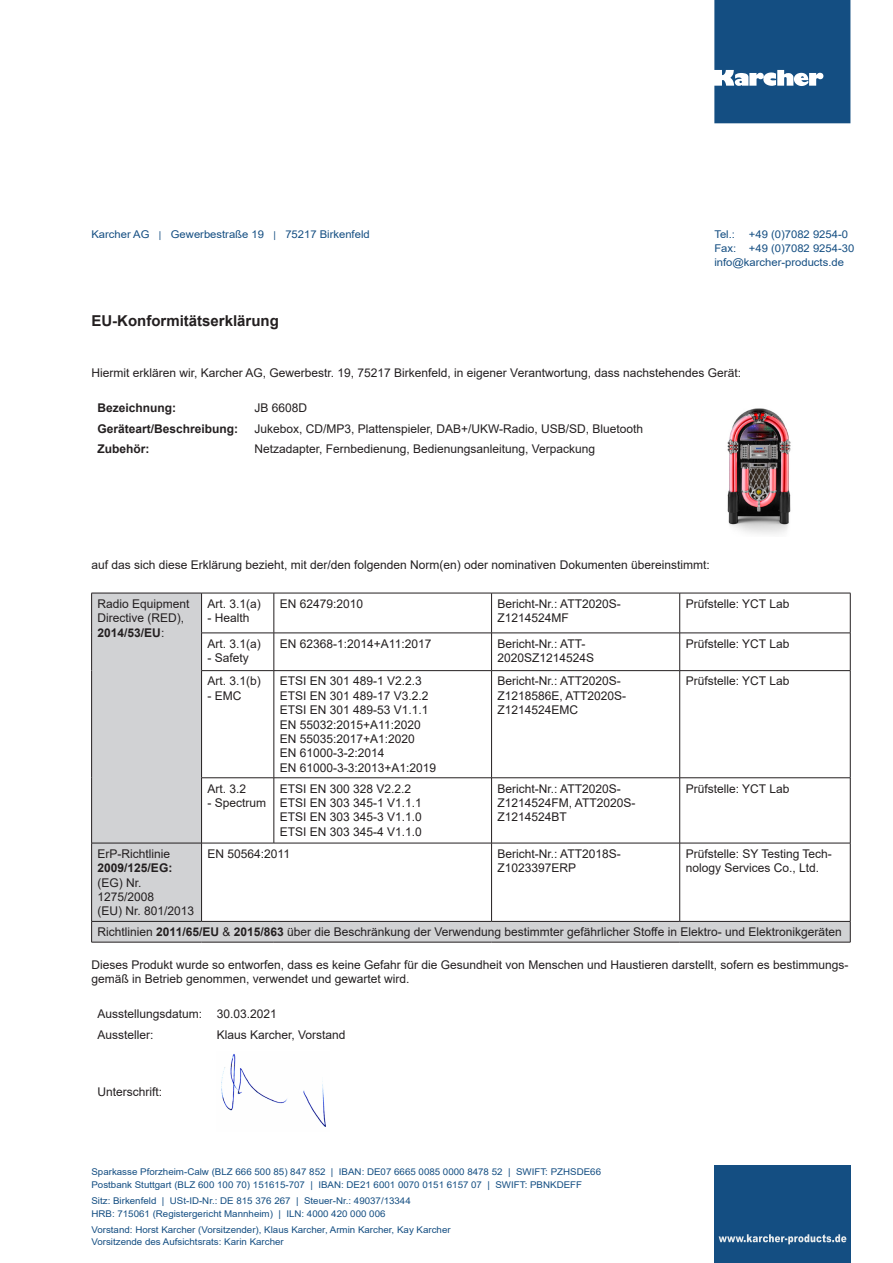
<style>
.page{position:relative;width:893px;height:1263px;background:#fff}
.page>*{position:absolute;margin:0;border:0;box-sizing:border-box;transform-origin:0 0}
.t1{font:700 15px "Arial";color:#231f20}
.t2{font:12px/14.4px "Arial";color:#231f20}
.t3{font:700 12px "Arial";color:#231f20}
.t4{font:10.65px "Arial";color:#144e82;scale:1.05 1}
.t5{font:9.3px "Arial";color:#144e82;scale:1.05 1}
.s1{font-size:9.3px}
.s2{font-weight:700}
</style>
<div class="page">
<svg style="left:714px;top:0;width:136px;height:123px;background:#265c8c"></svg>
<div style="left:714px;top:1165px;width:136px;height:98px;background:#144e82"></div>
<svg style="left:719px;top:1234px;width:127px;height:10px"></svg>
<img style="left:727px;top:408px;width:64px;height:126px">
<svg style="left:92px;top:594px;width:758px;height:348px"></svg>
<hr style="left:91px;top:593px;width:111px;height:1px;background:#231f20">
<hr style="left:91px;top:593px;width:1px;height:40px;background:#231f20">
<hr style="left:202px;top:593px;width:72px;height:1px;background:#231f20">
<hr style="left:201px;top:593px;width:1px;height:40px;background:#231f20">
<hr style="left:274px;top:593px;width:218px;height:1px;background:#231f20">
<hr style="left:274px;top:593px;width:1px;height:40px;background:#231f20">
<hr style="left:492px;top:593px;width:188px;height:1px;background:#231f20">
<hr style="left:491px;top:593px;width:1px;height:40px;background:#231f20">
<hr style="left:680px;top:593px;width:170px;height:1px;background:#231f20">
<hr style="left:679px;top:593px;width:1px;height:40px;background:#231f20">
<hr style="left:850px;top:593px;width:1px;height:40px;background:#231f20">
<hr style="left:91px;top:633px;width:1px;height:38px;background:#231f20">
<hr style="left:201px;top:633px;width:73px;height:1px;background:#231f20">
<hr style="left:201px;top:633px;width:1px;height:37px;background:#231f20">
<hr style="left:274px;top:633px;width:218px;height:1px;background:#231f20">
<hr style="left:274px;top:633px;width:1px;height:37px;background:#231f20">
<hr style="left:492px;top:633px;width:188px;height:1px;background:#231f20">
<hr style="left:491px;top:633px;width:1px;height:37px;background:#231f20">
<hr style="left:680px;top:633px;width:170px;height:1px;background:#231f20">
<hr style="left:679px;top:633px;width:1px;height:37px;background:#231f20">
<hr style="left:850px;top:633px;width:1px;height:37px;background:#231f20">
<hr style="left:91px;top:671px;width:1px;height:107px;background:#231f20">
<hr style="left:201px;top:670px;width:73px;height:1px;background:#231f20">
<hr style="left:201px;top:671px;width:1px;height:106px;background:#231f20">
<hr style="left:274px;top:670px;width:218px;height:1px;background:#231f20">
<hr style="left:274px;top:671px;width:1px;height:106px;background:#231f20">
<hr style="left:492px;top:670px;width:188px;height:1px;background:#231f20">
<hr style="left:491px;top:671px;width:1px;height:106px;background:#231f20">
<hr style="left:680px;top:670px;width:170px;height:1px;background:#231f20">
<hr style="left:679px;top:671px;width:1px;height:106px;background:#231f20">
<hr style="left:850px;top:671px;width:1px;height:106px;background:#231f20">
<hr style="left:91px;top:778px;width:1px;height:65px;background:#231f20">
<hr style="left:201px;top:777px;width:73px;height:1px;background:#231f20">
<hr style="left:201px;top:778px;width:1px;height:65px;background:#231f20">
<hr style="left:274px;top:777px;width:218px;height:1px;background:#231f20">
<hr style="left:274px;top:778px;width:1px;height:65px;background:#231f20">
<hr style="left:492px;top:777px;width:188px;height:1px;background:#231f20">
<hr style="left:491px;top:778px;width:1px;height:65px;background:#231f20">
<hr style="left:680px;top:777px;width:170px;height:1px;background:#231f20">
<hr style="left:679px;top:778px;width:1px;height:65px;background:#231f20">
<hr style="left:850px;top:778px;width:1px;height:65px;background:#231f20">
<hr style="left:91px;top:843px;width:111px;height:1px;background:#231f20">
<hr style="left:91px;top:843px;width:1px;height:78px;background:#231f20">
<hr style="left:202px;top:843px;width:72px;height:1px;background:#231f20">
<hr style="left:201px;top:843px;width:1px;height:78px;background:#231f20">
<hr style="left:274px;top:843px;width:218px;height:1px;background:#231f20">
<hr style="left:492px;top:843px;width:188px;height:1px;background:#231f20">
<hr style="left:491px;top:843px;width:1px;height:78px;background:#231f20">
<hr style="left:680px;top:843px;width:170px;height:1px;background:#231f20">
<hr style="left:679px;top:843px;width:1px;height:78px;background:#231f20">
<hr style="left:850px;top:843px;width:1px;height:78px;background:#231f20">
<hr style="left:91px;top:921px;width:111px;height:1px;background:#231f20">
<svg style="left:91px;top:921px;width:1px;height:21px"></svg>
<hr style="left:202px;top:921px;width:72px;height:1px;background:#231f20">
<hr style="left:274px;top:921px;width:218px;height:1px;background:#231f20">
<hr style="left:492px;top:921px;width:188px;height:1px;background:#231f20">
<hr style="left:680px;top:921px;width:170px;height:1px;background:#231f20">
<svg style="left:850px;top:921px;width:1px;height:21px"></svg>
<hr style="left:91px;top:942px;width:111px;height:1px;background:#231f20">
<hr style="left:202px;top:942px;width:72px;height:1px;background:#231f20">
<hr style="left:274px;top:942px;width:218px;height:1px;background:#231f20">
<hr style="left:492px;top:942px;width:188px;height:1px;background:#231f20">
<hr style="left:680px;top:942px;width:170px;height:1px;background:#231f20">
<img style="left:221px;top:1054px;width:105px;height:73px">
<p class="t4" style="left:91px;top:227px;width:267px">Karcher AG <span class="s1">|</span> Gewerbestraße 19 <span class="s1">|</span> 75217 Birkenfeld</p>
<p class="t4" style="left:714px;top:227px;width:21px">Tel.:</p>
<p class="t4" style="left:749px;top:227px;width:96px">+49 (0)7082 9254-0</p>
<p class="t4" style="left:714px;top:241px;width:135px">Fax: +49 (0)7082 9254-30</p>
<p class="t4" style="left:714px;top:255px;width:125px">info@karcher-products.de</p>
<p class="t1" style="left:91px;top:311px;width:189px">EU-Konformitätserklärung</p>
<p class="t2" style="left:91px;top:365px;width:651px">Hiermit erklären wir, Karcher AG, Gewerbestr. 19, 75217 Birkenfeld, in eigener Verantwortung, dass nachstehendes Gerät:</p>
<p class="t3" style="left:97px;top:399px;width:80px">Bezeichnung:</p>
<p class="t2" style="left:254px;top:400px;width:54px">JB 6608D</p>
<p class="t3" style="left:97px;top:420px;width:142px">Geräteart/Beschreibung:</p>
<p class="t2" style="left:254px;top:421px;width:390px">Jukebox, CD/MP3, Plattenspieler, DAB+/UKW-Radio, USB/SD, Bluetooth</p>
<p class="t3" style="left:97px;top:441px;width:53px">Zubehör:</p>
<p class="t2" style="left:254px;top:442px;width:342px">Netzadapter, Fernbedienung, Bedienungsanleitung, Verpackung</p>
<p class="t2" style="left:91px;top:557px;width:620px">auf das sich diese Erklärung bezieht, mit der/den folgenden Norm(en) oder nominativen Dokumenten übereinstimmt:</p>
<p class="t2" style="left:98px;top:596px;width:94px">Radio Equipment<br>Directive (RED),<br><span class="s2">2014/53/EU</span>:</p>
<p class="t2" style="left:208px;top:596px;width:55px">Art. 3.1(a)</p>
<p class="t2" style="left:280px;top:596px;width:85px">EN 62479:2010</p>
<p class="t2" style="left:498px;top:596px;width:125px">Bericht-Nr.: ATT2020S-<br>Z1214524MF</p>
<p class="t2" style="left:686px;top:596px;width:105px">Prüfstelle: YCT Lab</p>
<p class="t2" style="left:208px;top:611px;width:44px">- Health</p>
<p class="t2" style="left:98px;top:846px;width:76px">ErP-Richtlinie<br><span class="s2">2009/125/EG:</span></p>
<p class="t2" style="left:98px;top:875px;width:58px">(EG) Nr.<br>1275/2008</p>
<p class="t2" style="left:98px;top:904px;width:98px">(EU) Nr. 801/2013</p>
<p class="t2" style="left:208px;top:636px;width:55px">Art. 3.1(a)</p>
<p class="t2" style="left:208px;top:650px;width:43px">- Safety</p>
<p class="t2" style="left:280px;top:636px;width:153px">EN 62368-1:2014+A11:2017</p>
<p class="t2" style="left:498px;top:636px;width:98px">Bericht-Nr.: ATT-<br>2020SZ1214524S</p>
<p class="t2" style="left:686px;top:636px;width:105px">Prüfstelle: YCT Lab</p>
<p class="t2" style="left:208px;top:674px;width:55px">Art. 3.1(b)</p>
<p class="t2" style="left:208px;top:688px;width:35px">- EMC</p>
<p class="t2" style="left:280px;top:674px;width:144px">ETSI EN 301 489-1 V2.2.3</p>
<p class="t2" style="left:280px;top:688px;width:150px">ETSI EN 301 489-17 V3.2.2</p>
<p class="t2" style="left:280px;top:703px;width:150px">ETSI EN 301 489-53 V1.1.1</p>
<p class="t2" style="left:280px;top:717px;width:142px">EN 55032:2015+A11:2020</p>
<p class="t2" style="left:280px;top:731px;width:137px">EN 55035:2017+A1:2020</p>
<p class="t2" style="left:280px;top:746px;width:106px">EN 61000-3-2:2014</p>
<p class="t2" style="left:280px;top:760px;width:158px">EN 61000-3-3:2013+A1:2019</p>
<p class="t2" style="left:498px;top:674px;width:130px">Bericht-Nr.: ATT2020S-<br>Z1218586E, ATT2020S-<br>Z1214524EMC</p>
<p class="t2" style="left:686px;top:674px;width:105px">Prüfstelle: YCT Lab</p>
<p class="t2" style="left:208px;top:781px;width:40px">Art. 3.2</p>
<p class="t2" style="left:208px;top:795px;width:60px">- Spectrum</p>
<p class="t2" style="left:280px;top:781px;width:133px">ETSI EN 300 328 V2.2.2</p>
<p class="t2" style="left:280px;top:795px;width:144px">ETSI EN 303 345-1 V1.1.1</p>
<p class="t2" style="left:280px;top:810px;width:144px">ETSI EN 303 345-3 V1.1.0</p>
<p class="t2" style="left:280px;top:824px;width:144px">ETSI EN 303 345-4 V1.1.0</p>
<p class="t2" style="left:498px;top:781px;width:139px">Bericht-Nr.: ATT2020S-<br>Z1214524FM, ATT2020S-<br>Z1214524BT</p>
<p class="t2" style="left:686px;top:781px;width:105px">Prüfstelle: YCT Lab</p>
<p class="t2" style="left:208px;top:846px;width:84px">EN 50564:2011</p>
<p class="t2" style="left:498px;top:846px;width:125px">Bericht-Nr.: ATT2018S-<br>Z1023397ERP</p>
<p class="t2" style="left:686px;top:846px;width:148px">Prüfstelle: SY Testing Tech&shy;nology Services Co., Ltd.</p>
<p class="t2" style="left:98px;top:925px;width:746px">Richtlinien <span class="s2">2011/65/EU</span> &amp; <span class="s2">2015/863</span> über die Beschränkung der Verwendung bestimmter gefährlicher Stoffe in Elektro- und Elektronikgeräten</p>
<p class="t2" style="left:91px;top:957px;width:759px">Dieses Produkt wurde so entworfen, dass es keine Gefahr für die Gesundheit von Menschen und Haustieren darstellt, sofern es bestimmungs&shy;gemäß in Betrieb genommen, verwendet und gewartet wird.</p>
<p class="t2" style="left:97px;top:1007px;width:106px">Ausstellungsdatum:</p>
<p class="t2" style="left:217px;top:1007px;width:62px">30.03.2021</p>
<p class="t2" style="left:97px;top:1027px;width:58px">Aussteller:</p>
<p class="t2" style="left:217px;top:1027px;width:130px">Klaus Karcher, Vorstand</p>
<p class="t2" style="left:97px;top:1084px;width:66px">Unterschrift:</p>
<p class="t5" style="left:91px;top:1166px;width:487px">Sparkasse Pforzheim-Calw (BLZ 666 500 85) 847 852 | IBAN: DE07 6665 0085 0000 8478 52 | SWIFT: PZHSDE66</p>
<p class="t5" style="left:91px;top:1178px;width:469px">Postbank Stuttgart (BLZ 600 100 70) 151615-707 | IBAN: DE21 6001 0070 0151 6157 07 | SWIFT: PBNKDEFF</p>
<p class="t5" style="left:91px;top:1194px;width:306px">Sitz: Birkenfeld | USt-ID-Nr.: DE 815 376 267 | Steuer-Nr.: 49037/13344</p>
<p class="t5" style="left:91px;top:1207px;width:282px">HRB: 715061 (Registergericht Mannheim) | ILN: 4000 420 000 006</p>
<p class="t5" style="left:91px;top:1223px;width:344px">Vorstand: Horst Karcher (Vorsitzender), Klaus Karcher, Armin Karcher, Kay Karcher</p>
<p class="t5" style="left:91px;top:1236px;width:185px">Vorsitzende des Aufsichtsrats: Karin Karcher</p>
</div>
